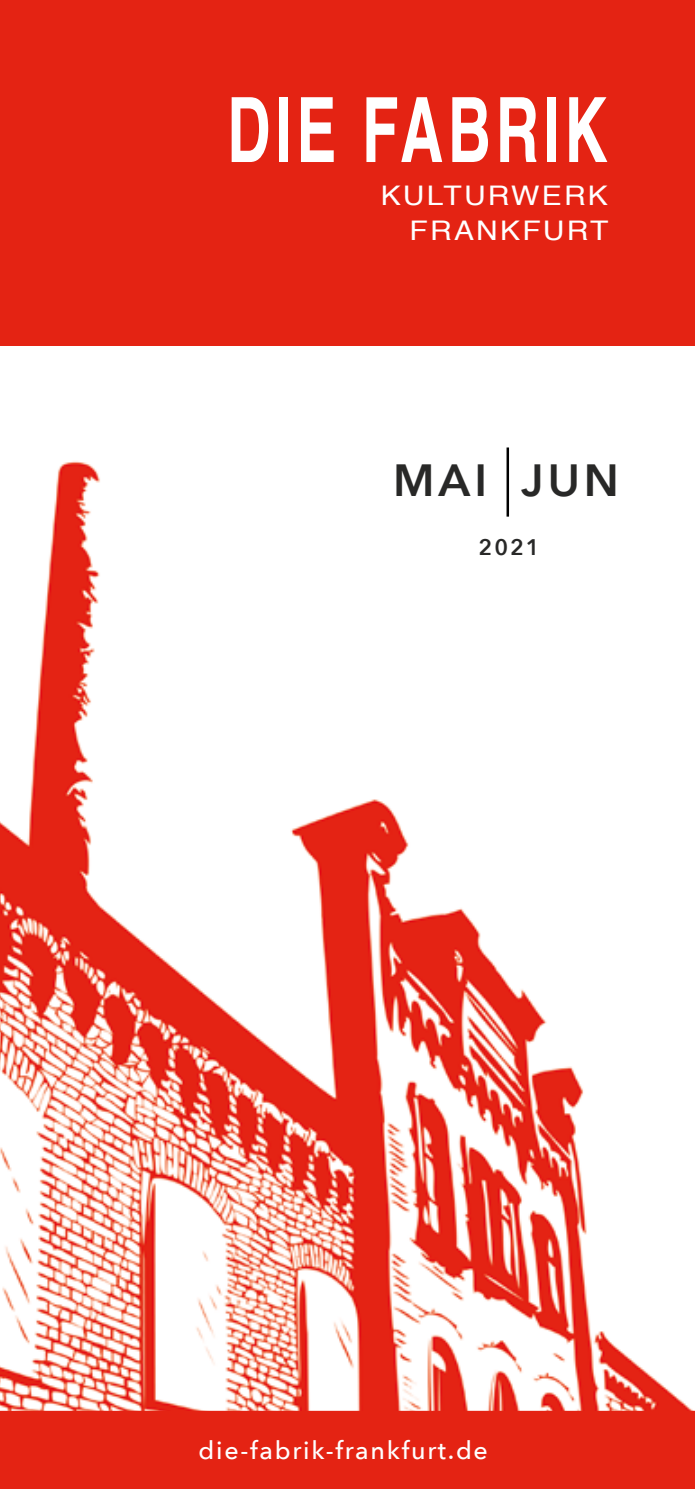
<style>
.page{position:relative;width:695px;height:1489px;background:#fff}
.page>*{position:absolute;margin:0;border:0;box-sizing:border-box;transform-origin:0 0}
.t1{font:700 90px "Helvetica";letter-spacing:.075em;color:#fff;scale:.67 1}
.t2{font:600 45px "Avenir Next";letter-spacing:.09em;color:#282827}
.t3{font:27px/35px "Helvetica";letter-spacing:.075em;color:#fff;text-align:right;scale:1.11 1}
.t4{font:500 25px "Avenir Next";letter-spacing:.07em;color:#fff}
.t5{font:600 22.5px "Avenir Next";color:#282827}
</style>
<div class="page">
<img style="left:0;top:448px;width:693px;height:962px">
<div style="left:0;top:1410px;width:694px;height:78px;background:#e42313"></div>
<div style="left:0;top:0;width:694px;height:345px;background:#e42313"></div>
<hr style="left:506px;top:447px;width:3px;height:69px;background:#000">
<h1 class="t1" style="left:227px;top:58px;width:569px">DIE FABRIK</h1>
<p class="t3" style="left:380px;top:179px;width:206px">KULTURWERK<br>FRANKFURT</p>
<h2 class="t2" style="left:393px;top:442px;width:227px">MAI JUN</h2>
<p class="t5" style="left:478px;top:528px;width:62px">2021</p>
<p class="t4" style="left:198px;top:1428px;width:291px">die-fabrik-frankfurt.de</p>
</div>
